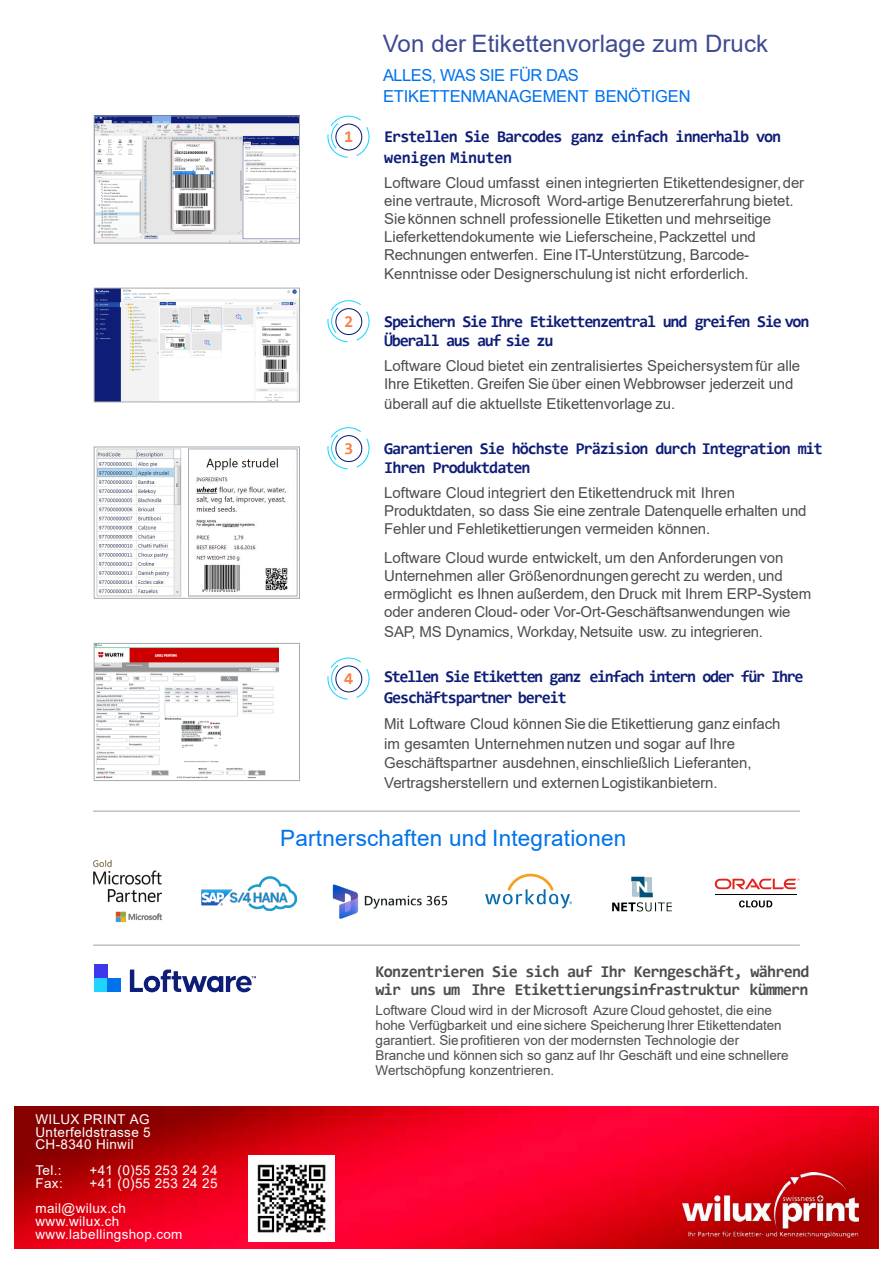
<style>
.page{position:relative;width:893px;height:1263px;background:#fff}
.page>*{position:absolute;margin:0;border:0;box-sizing:border-box;transform-origin:0 0}
.t1{font:24px "Arial";letter-spacing:.005em;color:#3e4a92}
.t2{font:22.5px "Arial";letter-spacing:.01em;color:#0072eb}
.t3{font:700 16.5px "Consolas";letter-spacing:-.07em;color:#0e1d77}
.t4{font:700 16.5px "Consolas";letter-spacing:-.045em;color:#4d4d4d}
.t5{font:16.5px "Arial";letter-spacing:-.01em;color:#0072eb}
.t6{font:16.5px "Arial";letter-spacing:-.03em;color:#0072eb}
.t7{font:700 16.5px "Consolas";letter-spacing:-.02em;color:#0e1d77}
.t8{font:700 16.5px "Consolas";color:#f87d47}
.t9{font:15px "Arial";letter-spacing:-.005em;color:#4d4d4d}
.t10{font:13.5px "Arial";letter-spacing:-.005em;color:#4d4d4d}
.t11{font:13.5px "Arial";letter-spacing:.025em;color:#fff}
</style>
<div class="page">
<div style="left:94px;top:964px;width:14px;height:14px;background:#3c39ec"></div>
<div style="left:94px;top:978px;width:14px;height:14px;background:#1fd4ff"></div>
<div style="left:108px;top:978px;width:13px;height:14px;background:#0072eb"></div>
<svg style="left:130px;top:969px;width:126px;height:23px"></svg>
<img style="left:202px;top:877px;width:94px;height:33px">
<img style="left:93px;top:859px;width:70px;height:64px">
<img style="left:332px;top:884px;width:116px;height:35px">
<svg style="left:485px;top:874px;width:87px;height:34px"></svg>
<img style="left:612px;top:876px;width:60px;height:36px">
<svg style="left:715px;top:878px;width:84px;height:11px"></svg>
<hr style="left:715px;top:894px;width:81px;height:1px;background:#000">
<svg style="left:739px;top:900px;width:33px;height:7px"></svg>
<img style="left:96px;top:449px;width:202px;height:148px">
<div style="left:94px;top:447px;width:206px;height:152px;border:1px solid #a7a9ac"></div>
<img style="left:96px;top:118px;width:202px;height:123px">
<div style="left:94px;top:116px;width:206px;height:127px;border:1px solid #a7a9ac"></div>
<img style="left:96px;top:290px;width:202px;height:110px">
<div style="left:94px;top:288px;width:206px;height:114px;border:1px solid #a7a9ac"></div>
<img style="left:96px;top:645px;width:182px;height:134px">
<div style="left:94px;top:643px;width:206px;height:138px;border:1px solid #a7a9ac"></div>
<svg style="left:327px;top:116px;width:43px;height:42px"></svg>
<svg style="left:327px;top:300px;width:43px;height:42px"></svg>
<svg style="left:327px;top:427px;width:43px;height:42px"></svg>
<svg style="left:327px;top:657px;width:43px;height:43px"></svg>
<img style="left:14px;top:1107px;width:865px;height:142px">
<img style="left:683px;top:1172px;width:175px;height:65px">
<img style="left:248px;top:1155px;width:87px;height:87px">
<p class="t11" style="left:36px;top:1114px;width:116px">WILUX PRINT AG</p>
<p class="t11" style="left:36px;top:1127px;width:117px">Unterfeldstrasse 5</p>
<p class="t11" style="left:36px;top:1139px;width:100px">CH-8340 Hinwil</p>
<p class="t11" style="left:36px;top:1165px;width:28px">Tel.:</p>
<p class="t11" style="left:90px;top:1165px;width:129px">+41 (0)55 253 24 24</p>
<p class="t11" style="left:36px;top:1178px;width:29px">Fax:</p>
<p class="t11" style="left:90px;top:1178px;width:129px">+41 (0)55 253 24 25</p>
<p class="t11" style="left:36px;top:1203px;width:92px">mail@wilux.ch</p>
<p class="t11" style="left:36px;top:1216px;width:85px">www.wilux.ch</p>
<p class="t11" style="left:36px;top:1229px;width:148px">www.labellingshop.com</p>
<p class="t8" style="left:344px;top:130px;width:11px">1</p>
<p class="t8" style="left:344px;top:315px;width:11px">2</p>
<p class="t8" style="left:344px;top:442px;width:11px">3</p>
<p class="t8" style="left:344px;top:672px;width:11px">4</p>
<p class="t1" style="left:383px;top:34px;width:387px">Von der Etikettenvorlage zum Druck</p>
<p class="t6" style="left:383px;top:69px;width:197px">ALLES, WAS SIE FÜR DAS</p>
<p class="t5" style="left:383px;top:90px;width:309px">ETIKETTENMANAGEMENT BENÖTIGEN</p>
<p class="t3" style="left:384px;top:130px;width:399px">Erstellen Sie Barcodes ganz einfach innerhalb von</p>
<p class="t7" style="left:384px;top:151px;width:130px">wenigen Minuten</p>
<p class="t9" style="left:384px;top:177px;width:421px">Loftware Cloud umfasst einen integrierten Etikettendesigner, der</p>
<p class="t9" style="left:384px;top:195px;width:411px">eine vertraute, Microsoft Word-artige Benutzererfahrung bietet.</p>
<p class="t9" style="left:384px;top:213px;width:388px">Sie können schnell professionelle Etiketten und mehrseitige</p>
<p class="t9" style="left:384px;top:231px;width:373px">Lieferkettendokumente wie Lieferscheine, Packzettel und</p>
<p class="t9" style="left:384px;top:249px;width:366px">Rechnungen entwerfen. Eine IT-Unterstützung, Barcode-</p>
<p class="t9" style="left:384px;top:268px;width:366px">Kenntnisse oder Designerschulung ist nicht erforderlich.</p>
<p class="t3" style="left:384px;top:314px;width:427px">Speichern Sie Ihre Etiketten zentral und greifen Sie von</p>
<p class="t3" style="left:384px;top:334px;width:171px">Überall aus auf sie zu</p>
<p class="t9" style="left:384px;top:360px;width:418px">Loftware Cloud bietet ein zentralisiertes Speichersystem für alle</p>
<p class="t9" style="left:384px;top:378px;width:411px">Ihre Etiketten. Greifen Sie über einen Webbrowser jederzeit und</p>
<p class="t9" style="left:384px;top:398px;width:292px">überall auf die aktuellste Etikettenvorlage zu.</p>
<p class="t3" style="left:384px;top:441px;width:440px">Garantieren Sie höchste Präzision durch Integration mit</p>
<p class="t3" style="left:384px;top:461px;width:148px">Ihren Produktdaten</p>
<p class="t9" style="left:384px;top:487px;width:352px">Loftware Cloud integriert den Etikettendruck mit Ihren</p>
<p class="t9" style="left:384px;top:505px;width:424px">Produktdaten, so dass Sie eine zentrale Datenquelle erhalten und</p>
<p class="t9" style="left:384px;top:523px;width:327px">Fehler und Fehletikettierungen vermeiden können.</p>
<p class="t9" style="left:384px;top:552px;width:401px">Loftware Cloud wurde entwickelt, um den Anforderungen von</p>
<p class="t9" style="left:384px;top:570px;width:400px">Unternehmen aller Größenordnungen gerecht zu werden, und</p>
<p class="t9" style="left:384px;top:588px;width:428px">ermöglicht es Ihnen außerdem, den Druck mit Ihrem ERP-System</p>
<p class="t9" style="left:384px;top:606px;width:408px">oder anderen Cloud- oder Vor-Ort-Geschäftsanwendungen wie</p>
<p class="t9" style="left:384px;top:626px;width:380px">SAP, MS Dynamics, Workday, Netsuite usw. zu integrieren.</p>
<p class="t3" style="left:384px;top:669px;width:421px">Stellen Sie Etiketten ganz einfach intern oder für Ihre</p>
<p class="t3" style="left:384px;top:690px;width:184px">Geschäftspartner bereit</p>
<p class="t9" style="left:384px;top:718px;width:398px">Mit Loftware Cloud können Sie die Etikettierung ganz einfach</p>
<p class="t9" style="left:384px;top:738px;width:352px">im gesamten Unternehmen nutzen und sogar auf Ihre</p>
<p class="t9" style="left:384px;top:757px;width:369px">Geschäftspartner ausdehnen, einschließlich Lieferanten,</p>
<p class="t9" style="left:384px;top:777px;width:335px">Vertragsherstellern und externen Logistikanbietern.</p>
<p class="t2" style="left:280px;top:829px;width:348px">Partnerschaften und Integrationen</p>
<p class="t4" style="left:376px;top:965px;width:435px">Konzentrieren Sie sich auf Ihr Kerngeschäft, während</p>
<p class="t4" style="left:376px;top:983px;width:434px">wir uns um Ihre Etikettierungsinfrastruktur kümmern</p>
<p class="t10" style="left:376px;top:1005px;width:398px">Loftware Cloud wird in der Microsoft Azure Cloud gehostet, die eine</p>
<p class="t10" style="left:376px;top:1020px;width:408px">hohe Verfügbarkeit und eine sichere Speicherung Ihrer Etikettendaten</p>
<p class="t10" style="left:376px;top:1035px;width:365px">garantiert. Sie profitieren von der modernsten Technologie der</p>
<p class="t10" style="left:376px;top:1050px;width:415px">Branche und können sich so ganz auf Ihr Geschäft und eine schnellere</p>
<p class="t10" style="left:376px;top:1065px;width:180px">Wertschöpfung konzentrieren.</p>
</div>
